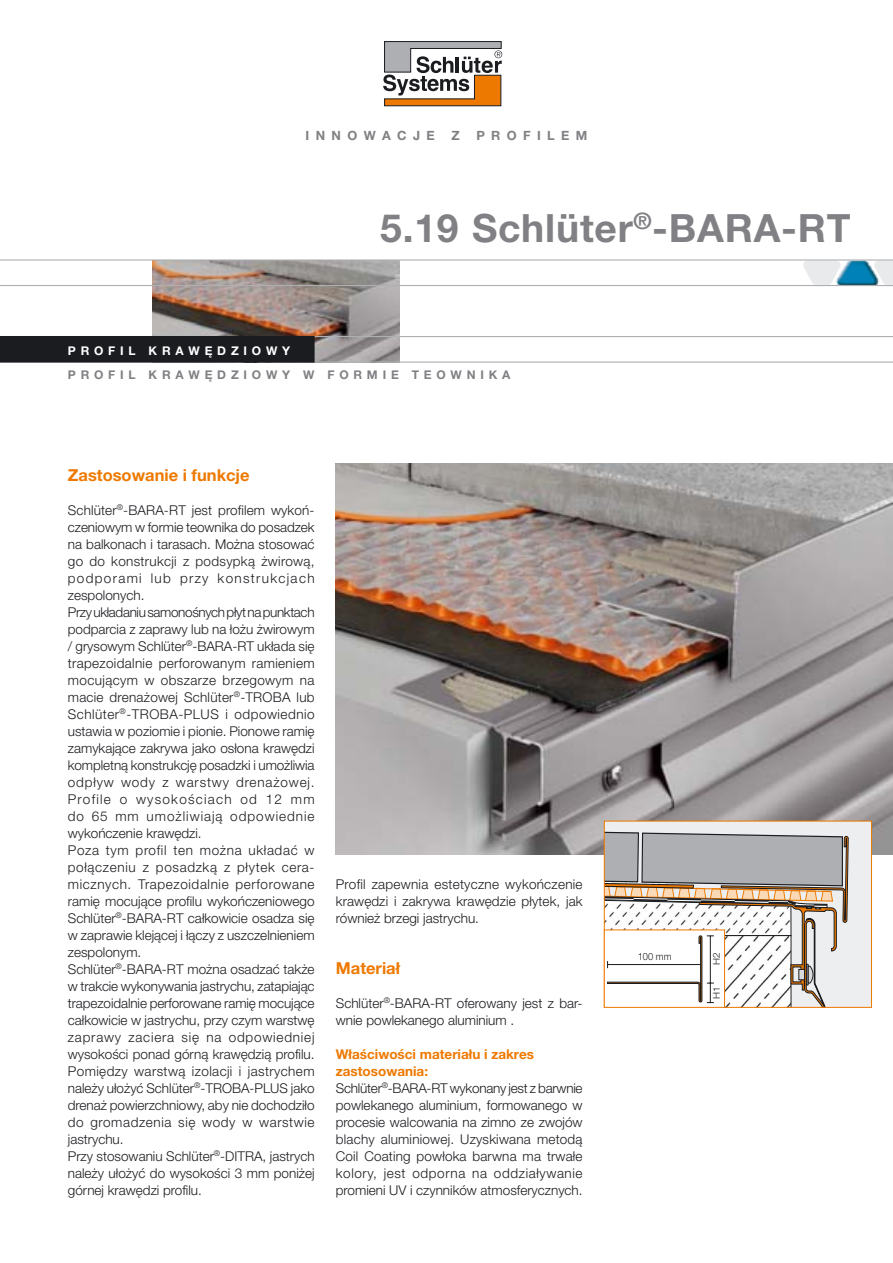
<style>
.page{position:relative;width:893px;height:1263px;background:#fff}
.page>*{position:absolute;margin:0;border:0;box-sizing:border-box;transform-origin:0 0}
.t1{font:700 39px "Helvetica Neue LT Pro";letter-spacing:.02em;color:#818084}
.t2{font:700 16.5px "Helvetica Neue LT Pro";color:#ee7900}
.t3{font:300 13.5px/17px "Helvetica Neue LT Pro";color:#1b1c20}
.t4{font:700 12.75px "Helvetica Neue LT Pro";letter-spacing:.5em;color:#818084}
.t5{font:700 12px "Helvetica Neue LT Pro";letter-spacing:.4em;color:#818084}
.t6{font:700 12px "Helvetica Neue LT Pro";letter-spacing:.4em;color:#fff}
.t7{font:300 9.9px "Helvetica Neue LT Pro";color:#1b1c20;scale:.94 1}
.t8{font:300 9.3px "Helvetica Neue LT Pro";color:#1b1c20;scale:1.06 1}
.s1{font-weight:700;color:#ee7900}
</style>
<div class="page">
<img style="left:336px;top:464px;width:556px;height:391px">
<img style="left:153px;top:261px;width:246px;height:101px">
<img style="left:840px;top:261px;width:34px;height:24px">
<svg style="left:803px;top:261px;width:37px;height:24px"></svg>
<svg style="left:874px;top:261px;width:18px;height:24px"></svg>
<hr style="left:314px;top:336px;width:578px;height:1px;background:#aeafb2">
<hr style="left:0;top:285px;width:892px;height:1px;background:#aeafb2">
<hr style="left:0;top:259px;width:892px;height:2px;background:#aeafb2">
<hr style="left:314px;top:362px;width:578px;height:1px;background:#aeafb2">
<div style="left:0;top:337px;width:314px;height:25px;background:#1b1c20"></div>
<div style="left:0;top:336px;width:314px;height:27px;border:1px solid #1b1c20"></div>
<svg style="left:383px;top:41px;width:119px;height:65px"></svg>
<svg style="left:604px;top:810px;width:267px;height:197px"></svg>
<div style="left:604px;top:930px;width:121px;height:78px;border:1px solid #ee7900"></div>
<p class="t4" style="left:305px;top:131px;width:131px">INNOWACJE</p>
<p class="t4" style="left:451px;top:131px;width:10px">Z</p>
<p class="t4" style="left:476px;top:131px;width:112px">PROFILEM</p>
<h1 class="t1" style="left:380px;top:215px;width:472px">5.19 Schlüter<sup>®</sup>-BARA-RT</h1>
<p class="t6" style="left:68px;top:346px;width:224px">PROFIL KRAWĘDZIOWY</p>
<p class="t5" style="left:68px;top:371px;width:444px">PROFIL KRAWĘDZIOWY W FORMIE TEOWNIKA</p>
<p class="t2" style="left:68px;top:469px;width:183px">Zastosowanie i funkcje</p>
<p class="t3" style="left:68px;top:502px;width:248px">Schlüter<sup>®</sup>-BARA-RT jest profilem wykoń&shy;czeniowym w formie teownika do posadzek na balkonach i tarasach. Można stosować go do konstrukcji z podsypką żwirową, podporami lub przy konstrukcjach zespolonych.<br>Przy układaniu samonośnych płyt na punktach podparcia z zaprawy lub na łożu żwirowym / grysowym Schlüter<sup>®</sup>-BARA-RT układa się trapezoidalnie perforowanym ramieniem mocującym w obszarze brzegowym na macie drenażowej Schlüter<sup>®</sup>-TROBA lub Schlüter<sup>®</sup>-TROBA-PLUS i odpowiednio ustawia w poziomie i pionie. Pionowe ramię zamykające zakrywa jako osłona krawędzi kompletną konstrukcję posadzki i umożliwia odpływ wody z warstwy drenażowej.<br>Profile o wysokościach od 12 mm do 65 mm umożliwiają odpowiednie wykończenie krawędzi.<br>Poza tym profil ten można układać w połączeniu z posadzką z płytek cera&shy;micznych. Trapezoidalnie perforowane ramię mocujące profilu wykończeniowego Schlüter<sup>®</sup>-BARA-RT całkowicie osadza się w zaprawie klejącej i łączy z uszczelnieniem zespolonym.<br>Schlüter<sup>®</sup>-BARA-RT można osadzać także w trakcie wykonywania jastrychu, zatapiając trapezoidalnie perforowane ramię mocujące całkowicie w jastrychu, przy czym warstwę zaprawy zaciera się na odpowiedniej wysokości ponad górną krawędzią profilu.<br>Pomiędzy warstwą izolacji i jastrychem należy ułożyć Schlüter<sup>®</sup>-TROBA-PLUS jako drenaż powierzchniowy, aby nie dochodziło do gromadzenia się wody w warstwie jastrychu.<br>Przy stosowaniu Schlüter<sup>®</sup>-DITRA, jastrych należy ułożyć do wysokości 3 mm poniżej górnej krawędzi profilu.</p>
<p class="t3" style="left:336px;top:877px;width:248px;text-align:justify">Profil zapewnia estetyczne wykończenie krawędzi i zakrywa krawędzie płytek, jak również brzegi jastrychu.</p>
<p class="t2" style="left:336px;top:962px;width:66px">Materiał</p>
<p class="t3" style="left:336px;top:996px;width:248px">Schlüter<sup>®</sup>-BARA-RT oferowany jest z bar&shy;wnie powlekanego aluminium .</p>
<p class="t3" style="left:336px;top:1047px;width:248px"><span class="s1">Właściwości materiału i zakres zastosowania:<br></span>Schlüter<sup>®</sup>-BARA-RT wykonany jest z barwnie powlekanego aluminium, formowanego w procesie walcowania na zimno ze zwojów blachy aluminiowej. Uzyskiwana metodą Coil Coating powłoka barwna ma trwałe kolory, jest odporna na oddziaływanie promieni UV i czynników atmosferycznych.</p>
<p class="t7" style="left:637px;top:953px;width:37px">100 mm</p>
<p class="t8" style="left:713px;top:965px;width:13px;rotate:-90deg">H2</p>
<p class="t8" style="left:713px;top:999px;width:13px;rotate:-90deg">H1</p>
</div>
